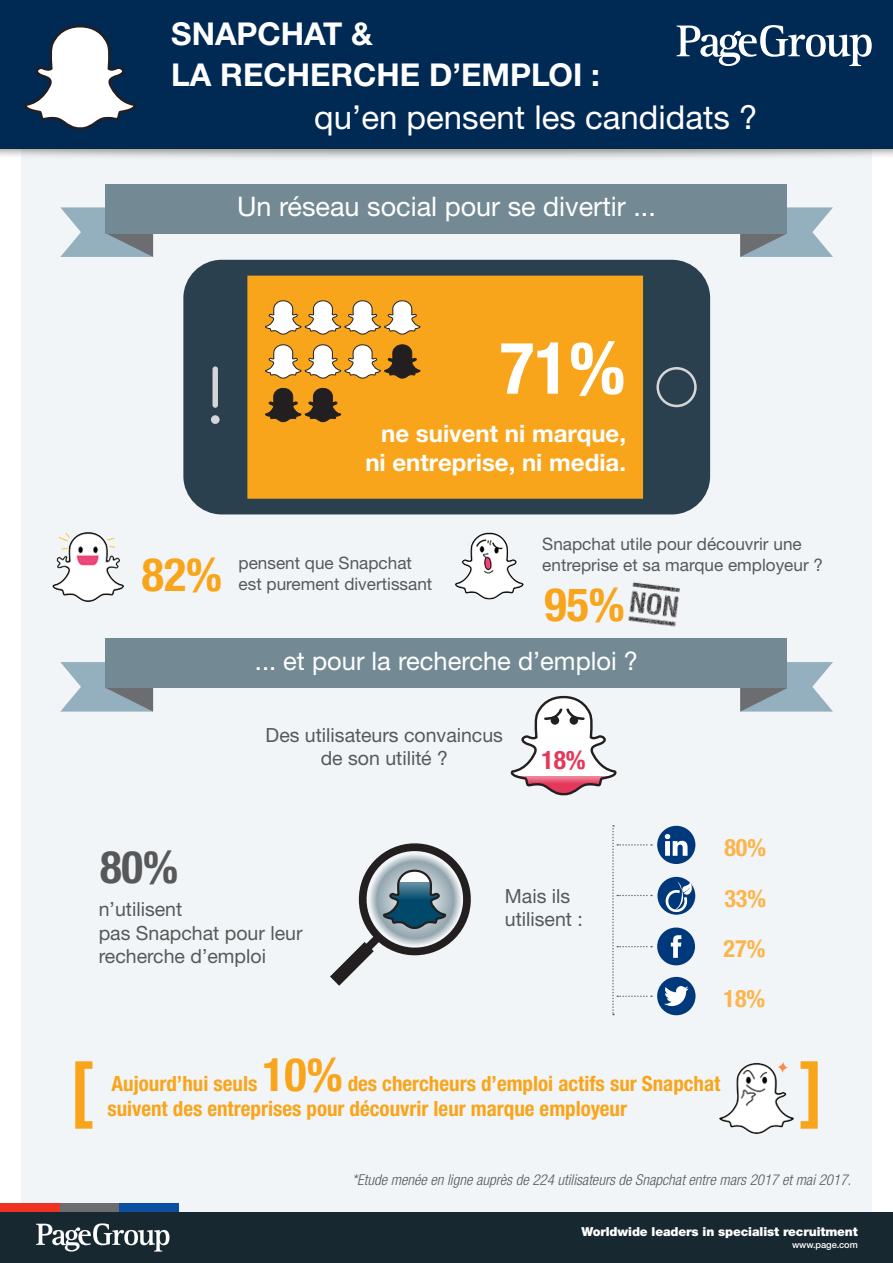
<style>
.page{position:relative;width:893px;height:1263px;background:#fff}
.page>*{position:absolute;margin:0;border:0;box-sizing:border-box;transform-origin:0 0}
.t1{font:700 condensed 75px "Helvetica Neue LT Std";color:#f9a51b}
.t2{font:700 condensed 72.3px "Helvetica Neue LTW1 G";color:#fff}
.t3{font:700 condensed 46.2px "Helvetica Neue LTW1 G";color:#f9a51b}
.t4{font:700 condensed 45px "Helvetica Neue LTW1 G";color:#57585a}
.t5{font:33px "Helvetica Neue LTW1 G";color:#fff}
.t6{font:700 31.5px "Helvetica Neue LTW1 G";color:#fff}
.t7{font:27px "Helvetica Neue LTW1 G";color:#fff}
.t8{font:25.5px "Helvetica Neue LTW1 G";color:#fff}
.t9{font:700 condensed 25.5px "Helvetica Neue LTW1 G";color:#e3385b}
.t10{font:700 24px/28.8px "Helvetica Neue LTW1 G";color:#fff;text-align:right}
.t11{font:700 condensed 24px "Helvetica Neue LTW1 G";color:#fcb54c}
.t12{font:700 condensed 24px "Helvetica Neue LT Std";color:#fcb54c}
.t13{font:700 condensed 21px "Helvetica Neue LTW1 G";color:#f9a51b}
.t14{font:19.5px/23.4px "Helvetica Neue LTW1 G";color:#57585a}
.t15{font:17.1px/20.5px "Helvetica Neue LTW1 G";color:#57585a}
.t16{font:italic 300 condensed 15px "Helvetica Neue LT Std";color:#57585a}
.t17{font:900 12.45px "Helvetica Neue LT Std";letter-spacing:-.01em;color:#fff}
.t18{font:500 9.3px "Helvetica Neue LT Std";letter-spacing:-.01em;color:#fff}
.s1{font-size:46.2px}
</style>
<div class="page">
<div style="left:21px;top:0;width:851px;height:1263px;background:#f2f5f7"></div>
<div style="left:0;top:1212px;width:893px;height:51px;background:#172830"></div>
<div style="left:0;top:1203px;width:60px;height:9px;background:#ef3122"></div>
<div style="left:60px;top:1203px;width:60px;height:9px;background:#6c6d70"></div>
<div style="left:120px;top:1203px;width:59px;height:9px;background:#0a4fa2"></div>
<svg style="left:36px;top:1223px;width:133px;height:28px"></svg>
<div style="left:0;top:0;width:893px;height:148px;background:#002953"></div>
<div style="left:0;top:149px;width:893px;height:12px;background:#231f20;opacity:.44"></div>
<img style="left:719px;top:1062px;width:75px;height:73px">
<svg style="left:677px;top:25px;width:195px;height:41px"></svg>
<svg style="left:60px;top:207px;width:93px;height:50px;background:#9cafb9"></svg>
<svg style="left:740px;top:207px;width:93px;height:50px;background:#9cafb9"></svg>
<div style="left:106px;top:184px;width:681px;height:49px;background:#738a95"></div>
<svg style="left:183px;top:260px;width:527px;height:254px;background:#a97f32"></svg>
<svg style="left:265px;top:300px;width:156px;height:126px"></svg>
<img style="left:52px;top:532px;width:72px;height:70px">
<img style="left:455px;top:532px;width:69px;height:68px">
<img style="left:628px;top:582px;width:52px;height:45px">
<svg style="left:466px;top:540px;width:9px;height:5px"></svg>
<svg style="left:60px;top:662px;width:93px;height:50px;background:#9cafb9"></svg>
<svg style="left:740px;top:662px;width:93px;height:50px;background:#9cafb9"></svg>
<div style="left:106px;top:638px;width:681px;height:50px;background:#738a95"></div>
<svg style="left:24px;top:25px;width:112px;height:105px"></svg>
<svg style="left:510px;top:695px;width:107px;height:101px"></svg>
<div style="left:551px;top:716px;width:8px;height:9px;background:#231f20;border-radius:50%"></div>
<div style="left:570px;top:716px;width:8px;height:9px;background:#231f20;border-radius:50%"></div>
<div style="left:657px;top:826px;width:38px;height:38px;background:#00387c;border-radius:50%"></div>
<svg style="left:664px;top:834px;width:24px;height:22px"></svg>
<div style="left:657px;top:927px;width:38px;height:38px;background:#00387c;border-radius:50%"></div>
<svg style="left:671px;top:935px;width:10px;height:23px"></svg>
<div style="left:657px;top:977px;width:38px;height:38px;background:#00387c;border-radius:50%"></div>
<svg style="left:664px;top:986px;width:25px;height:20px"></svg>
<div style="left:657px;top:877px;width:38px;height:38px;background:#00387c;border-radius:50%"></div>
<svg style="left:666px;top:881px;width:27px;height:31px"></svg>
<svg style="left:612px;top:825px;width:40px;height:190px"></svg>
<svg style="left:330px;top:843px;width:141px;height:143px"></svg>
<p class="t6" style="left:171px;top:14px;width:203px">SNAPCHAT &amp;</p>
<p class="t6" style="left:171px;top:55px;width:430px">LA RECHERCHE D’EMPLOI :</p>
<p class="t5" style="left:314px;top:97px;width:445px">qu’en pensent les candidats ?</p>
<p class="t7" style="left:237px;top:190px;width:420px">Un réseau social pour se divertir ...</p>
<p class="t2" style="left:500px;top:325px;width:127px">71%</p>
<p class="t10" style="left:365px;top:419px;width:262px">ne suivent ni marque, ni entreprise, ni media.</p>
<p class="t3" style="left:142px;top:547px;width:82px">82%</p>
<p class="t15" style="left:239px;top:553px;width:175px">pensent que Snapchat</p>
<p class="t15" style="left:239px;top:573px;width:195px">est purement divertissant</p>
<p class="t15" style="left:542px;top:534px;width:282px">Snapchat utile pour découvrir une entreprise et sa marque employeur ?</p>
<p class="t3" style="left:544px;top:577px;width:82px">95%</p>
<p class="t8" style="left:255px;top:645px;width:385px">... et pour la recherche d’emploi ?</p>
<p class="t14" style="left:266px;top:723px;width:239px;text-align:center">Des utilisateurs convaincus de son utilité ?</p>
<p class="t9" style="left:541px;top:744px;width:46px">18%</p>
<p class="t4" style="left:100px;top:840px;width:80px">80%</p>
<p class="t14" style="left:99px;top:897px;width:85px">n’utilisent</p>
<p class="t14" style="left:99px;top:921px;width:205px">pas Snapchat pour leur recherche d’emploi</p>
<p class="t14" style="left:505px;top:884px;width:80px">Mais ils utilisent :</p>
<p class="t11" style="left:724px;top:833px;width:43px">80%</p>
<p class="t12" style="left:724px;top:883px;width:43px">33%</p>
<p class="t11" style="left:724px;top:934px;width:43px">27%</p>
<p class="t11" style="left:723px;top:984px;width:43px">18%</p>
<p class="t1" style="left:69px;top:1043px;width:25px">[</p>
<p class="t13" style="left:112px;top:1071px;width:610px">Aujourd’hui seuls <span class="s1">10%</span> des chercheurs d’emploi actifs sur Snapchat</p>
<p class="t13" style="left:107px;top:1096px;width:521px">suivent des entreprises pour découvrir leur marque employeur</p>
<p class="t1" style="left:800px;top:1043px;width:25px">]</p>
<p class="t16" style="left:352px;top:1171px;width:500px">*Etude menée en ligne auprès de 224 utilisateurs de Snapchat entre mars 2017 et mai 2017.</p>
<p class="t17" style="left:581px;top:1224px;width:278px">Worldwide leaders in specialist recruitment</p>
<p class="t18" style="left:792px;top:1239px;width:67px">www.page.com</p>
</div>
